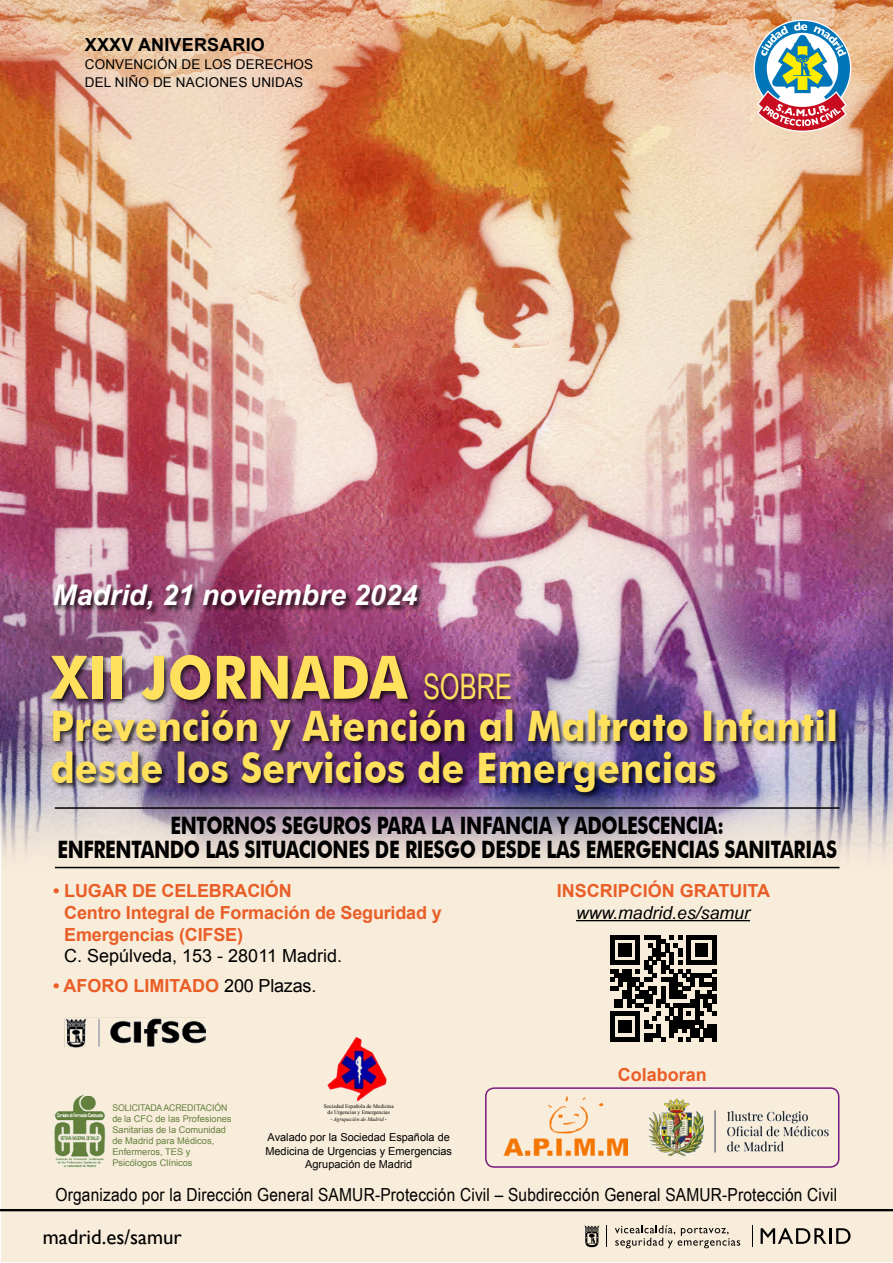
<style>
.page{position:relative;width:893px;height:1263px;background:#fff}
.page>*{position:absolute;margin:0;border:0;box-sizing:border-box;transform-origin:0 0}
.t1{font:700 60px "Futura BT";color:#ffe15d;scale:.88 1}
.t2{font:700 42px/42.3px "Futura BT";letter-spacing:.005em;color:#ffe15d;scale:.88 1}
.t3{font:italic 700 28.5px "Arial";color:#fff}
.t4{font:700 24px/24px "Futura BT";letter-spacing:-.02em;color:#000;text-align:center;scale:.79 1}
.t5{font:20.85px "Gill Sans";color:#000}
.t6{font:700 18px/21.6px "Arial";letter-spacing:-.01em;color:#e95e27}
.t7{font:18px "Arial Narrow";letter-spacing:.01em;color:#000;scale:1.05 1}
.t8{font:18px "Arial";color:#000}
.t9{font:italic 18px "Arial Narrow";color:#000;scale:1.2 1}
.t10{font:700 18px "Arial";letter-spacing:.01em;color:#000}
.t11{font:13.5px/18px "Arial";letter-spacing:.01em;color:#000}
.t12{font:10.95px/13.2px "Arial";color:#000;text-align:center}
.t13{font:9.3px/11.1px "Arial";color:#658140;scale:.95 1}
.t14{font:5.4px/6.6px "Times New Roman";color:#000;text-align:center}
.t15{font:italic 5.4px "Times New Roman";color:#000}
.s1{font-family:"Arial Narrow";font-weight:400;font-size:35.25px}
.s2{font-weight:400;color:#000}
</style>
<div class="page">
<div style="left:2px;top:727px;width:891px;height:534px;background:#f8ecda"></div>
<img style="left:0;top:0;width:893px;height:875px">
<svg style="left:752px;top:18px;width:101px;height:115px"></svg>
<div style="left:49px;top:655px;width:793px;height:144px;background:#000;opacity:.75"></div>
<div style="left:53px;top:585px;width:372px;height:32px;background:#000;opacity:.75"></div>
<hr style="left:55px;top:807px;width:784px;height:2px;background:#000">
<hr style="left:55px;top:867px;width:784px;height:1px;background:#000">
<svg style="left:752px;top:1225px;width:1px;height:22px"></svg>
<svg style="left:761px;top:1228px;width:65px;height:16px"></svg>
<hr style="left:829px;top:1228px;width:3px;height:16px;background:#000">
<svg style="left:836px;top:1228px;width:14px;height:16px"></svg>
<svg style="left:615px;top:1225px;width:125px;height:23px"></svg>
<svg style="left:584px;top:1225px;width:16px;height:22px"></svg>
<hr style="left:0;top:1209px;width:893px;height:2px;background:#000">
<img style="left:54px;top:1094px;width:52px;height:74px">
<img style="left:65px;top:1017px;width:140px;height:31px">
<img style="left:327px;top:1037px;width:60px;height:63px">
<div style="left:485px;top:1087px;width:354px;height:81px;border:2px solid #781b7d;border-radius:9px"></div>
<img style="left:648px;top:1098px;width:181px;height:59px">
<img style="left:504px;top:1096px;width:124px;height:59px">
<svg style="left:610px;top:935px;width:106px;height:106px"></svg>
<hr style="left:576px;top:920px;width:174px;height:1px;background:#000">
<p class="t10" style="left:85px;top:33px;width:182px">XXXV ANIVERSARIO</p>
<p class="t11" style="left:85px;top:56px;width:230px">CONVENCIÓN DE LOS DERECHOS<br>DEL NIÑO DE NACIONES UNIDAS</p>
<h3 class="t3" style="left:53px;top:576px;width:366px">Madrid, 21 noviembre 2024</h3>
<h1 class="t1" style="left:51px;top:641px;width:526px">XII JORNADA <span class="s1">SOBRE</span></h1>
<h2 class="t2" style="left:51px;top:705px;width:896px">Prevención y Atención al Maltrato Infantil desde los Servicios de Emergencias</h2>
<h3 class="t4" style="left:57px;top:813px;width:988px">ENTORNOS SEGUROS PARA LA INFANCIA Y ADOLESCENCIA:<br>ENFRENTANDO LAS SITUACIONES DE RIESGO DESDE LAS EMERGENCIAS SANITARIAS</h3>
<p class="t6" style="left:64px;top:881px;width:379px;text-indent:-11px">• LUGAR DE CELEBRACIÓN<br>Centro Integral de Formación de Seguridad y<br>Emergencias (CIFSE)</p>
<p class="t8" style="left:64px;top:944px;width:279px">C. Sepúlveda, 153 - 28011 Madrid.</p>
<p class="t6" style="left:53px;top:976px;width:265px">• AFORO LIMITADO <span class="s2">200 Plazas.</span></p>
<p class="t13" style="left:112px;top:1102px;width:127px">SOLICITADA ACREDITACIÓN de la CFC de las Profesiones<br>Sanitarias de la Comunidad de Madrid para Médicos,<br>Enfermeros, TES y<br>Psicólogos Clínicos</p>
<p class="t14" style="left:324px;top:1102px;width:72px">Sociedad Española de Medicina de Urgencias y Emergencias</p>
<p class="t15" style="left:331px;top:1115px;width:58px">- Agrupación de Madrid -</p>
<p class="t12" style="left:265px;top:1131px;width:188px">Avalado por la Sociedad Española de<br>Medicina de Urgencias y Emergencias<br>Agrupación de Madrid</p>
<p class="t6" style="left:557px;top:880px;width:215px">INSCRIPCIÓN GRATUITA</p>
<p class="t9" style="left:576px;top:900px;width:146px">www.madrid.es/samur</p>
<p class="t6" style="left:618px;top:1064px;width:91px">Colaboran</p>
<p class="t7" style="left:55px;top:1182px;width:746px">Organizado por la Dirección General SAMUR-Protección Civil – Subdirección General SAMUR-Protección Civil</p>
<p class="t5" style="left:43px;top:1225px;width:140px">madrid.es/samur</p>
</div>
